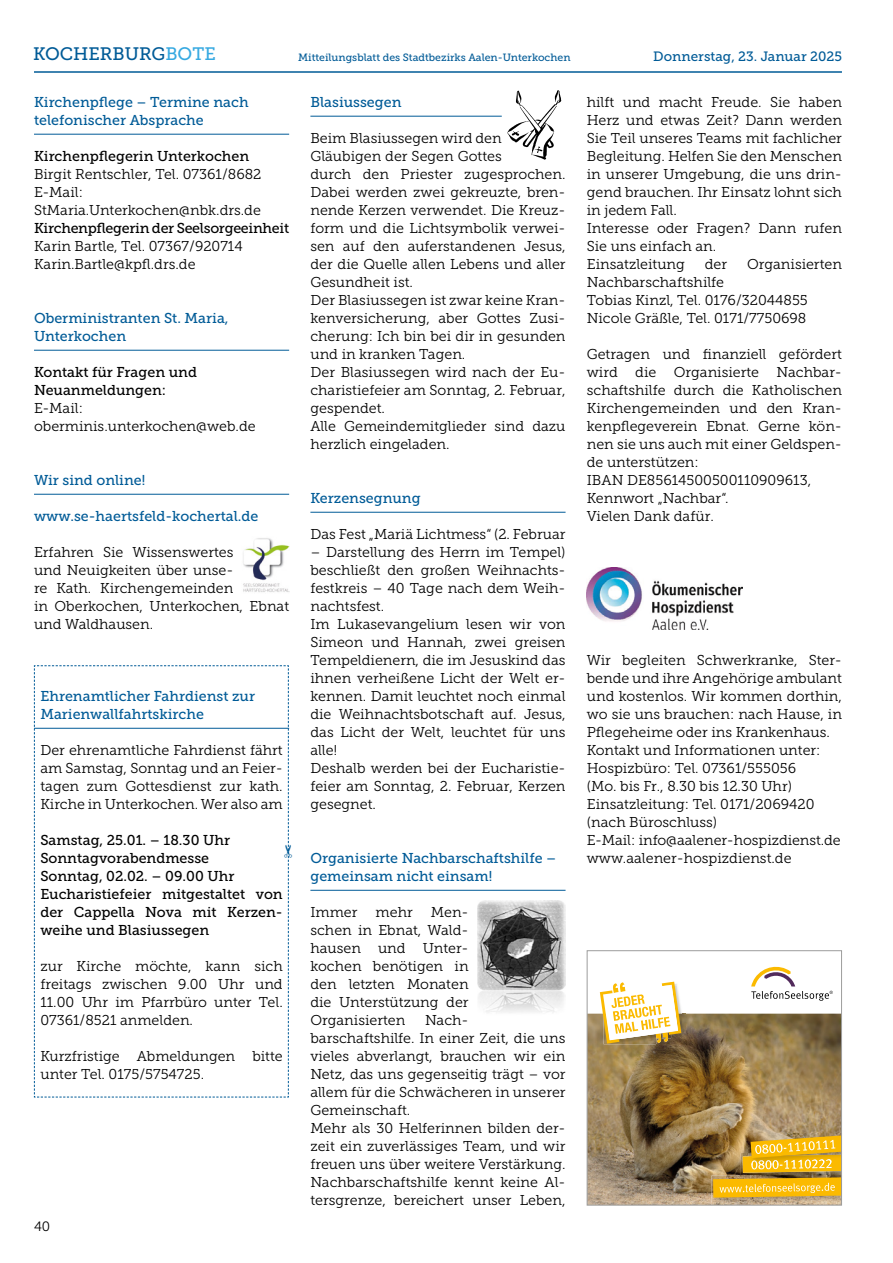
<style>
.page{position:relative;width:893px;height:1263px;background:#fff}
.page>*{position:absolute;margin:0;border:0;box-sizing:border-box;transform-origin:0 0}
.t1{font:18px "Museo Slab 500";color:#005b97}
.t2{font:14.25px/18px "Museo Slab 300";color:#000}
.t3{font:14.25px/18px "Museo Slab 500";color:#005b97}
.t4{font:14.25px/18px "Museo Slab 500";color:#000}
.t5{font:14.25px "Museo Slab 500";letter-spacing:-.02em;color:#000}
.t6{font:13.5px "Museo Slab 500";color:#005b97}
.t7{font:13.5px "Museo Slab 300";color:#000}
.t8{font:10.5px "Museo Slab 500";color:#005b97}
.s1{color:#36a9e1}
</style>
<div class="page">
<hr style="left:34px;top:71px;width:808px;height:2px;background:#005b97">
<hr style="left:34px;top:134px;width:255px;height:1px;background:#005b97">
<hr style="left:34px;top:350px;width:255px;height:1px;background:#005b97">
<hr style="left:34px;top:494px;width:255px;height:1px;background:#005b97">
<hr style="left:310px;top:116px;width:192px;height:1px;background:#005b97">
<hr style="left:310px;top:512px;width:256px;height:1px;background:#005b97">
<hr style="left:310px;top:890px;width:256px;height:1px;background:#005b97">
<img style="left:507px;top:90px;width:55px;height:70px">
<img style="left:243px;top:538px;width:46px;height:54px">
<img style="left:477px;top:900px;width:89px;height:113px">
<img style="left:587px;top:567px;width:155px;height:62px">
<img style="left:589px;top:1014px;width:251px;height:189px">
<img style="left:656px;top:1044px;width:16px;height:3px">
<img style="left:682px;top:1014px;width:3px;height:24px">
<svg style="left:600px;top:982px;width:82px;height:62px"></svg>
<img style="left:749px;top:1133px;width:91px;height:2px">
<img style="left:711px;top:1176px;width:78px;height:27px">
<img style="left:789px;top:1197px;width:51px;height:6px">
<img style="left:713px;top:1135px;width:127px;height:62px">
<svg style="left:751px;top:966px;width:82px;height:35px"></svg>
<div style="left:587px;top:950px;width:255px;height:255px;border:1px solid #9d9d9c"></div>
<svg style="left:34px;top:665px;width:256px;height:433px"></svg>
<p class="t1" style="left:33px;top:44px;width:184px">KOCHERBURG<span class="s1">BOTE</span></p>
<p class="t8" style="left:298px;top:51px;width:274px">Mitteilungsblatt des Stadtbezirks Aalen-Unterkochen</p>
<p class="t6" style="left:653px;top:49px;width:190px">Donnerstag, 23. Januar 2025</p>
<p class="t3" style="left:34px;top:93px;width:216px">Kirchenpflege – Termine nach telefonischer Absprache</p>
<p class="t4" style="left:34px;top:147px;width:217px">Kirchenpflegerin Unterkochen</p>
<p class="t2" style="left:34px;top:165px;width:229px">Birgit Rentschler, Tel. 07361/8682<br>E-Mail:<br>StMaria.Unterkochen@nbk.drs.de</p>
<p class="t5" style="left:34px;top:220px;width:257px">Kirchenpflegerin der Seelsorgeeinheit</p>
<p class="t2" style="left:34px;top:237px;width:210px">Karin Bartle, Tel. 07367/920714<br>Karin.Bartle@kpfl.drs.de</p>
<p class="t3" style="left:34px;top:309px;width:196px">Oberministranten St. Maria,<br>Unterkochen</p>
<p class="t4" style="left:34px;top:363px;width:165px">Kontakt für Fragen und<br>Neuanmeldungen:</p>
<p class="t2" style="left:34px;top:399px;width:223px">E-Mail: oberminis.unterkochen@web.de</p>
<p class="t3" style="left:34px;top:471px;width:113px">Wir sind online!</p>
<p class="t3" style="left:34px;top:507px;width:226px">www.se-haertsfeld-kochertal.de</p>
<p class="t2" style="left:34px;top:543px;width:257px">Erfahren Sie Wissenswertes<br>und Neuigkeiten über unse-<br>re Kath. Kirchengemeinden<br>in Oberkochen, Unterkochen, Ebnat und Waldhausen.</p>
<p class="t3" style="left:40px;top:687px;width:216px">Ehrenamtlicher Fahrdienst zur<br>Marienwallfahrtskirche</p>
<p class="t2" style="left:40px;top:741px;width:244px;text-align:justify">Der ehrenamtliche Fahrdienst fährt am Samstag, Sonntag und an Feier&shy;tagen zum Gottesdienst zur kath.<br>Kirche in Unterkochen. Wer also am</p>
<p class="t4" style="left:40px;top:831px;width:244px">Samstag, 25.01. – 18.30 Uhr<br>Sonntagvorabendmesse<br>Sonntag, 02.02. – 09.00 Uhr<br>Eucharistiefeier mitgestaltet von der Cappella Nova mit Kerzen&shy;weihe und Blasiussegen</p>
<p class="t2" style="left:40px;top:957px;width:244px;text-align:justify">zur Kirche möchte, kann sich freitags zwischen 9.00 Uhr und 11.00 Uhr im Pfarrbüro unter Tel.<br>07361/8521 anmelden.</p>
<p class="t2" style="left:40px;top:1047px;width:244px">Kurzfristige Abmeldungen bitte unter Tel. 0175/5754725.</p>
<p class="t7" style="left:34px;top:1218px;width:18px">40</p>
<p class="t3" style="left:310px;top:93px;width:93px">Blasiussegen</p>
<p class="t2" style="left:310px;top:129px;width:257px">Beim Blasiussegen wird den<br>Gläubigen der Segen Gottes<br>durch den Priester zugesprochen.<br>Dabei werden zwei gekreuzte, bren&shy;nende Kerzen verwendet. Die Kreuz&shy;form und die Lichtsymbolik verwei&shy;sen auf den auferstandenen Jesus, der die Quelle allen Lebens und aller<br>Gesundheit ist.<br>Der Blasiussegen ist zwar keine Kran&shy;kenversicherung, aber Gottes Zusi&shy;cherung: Ich bin bei dir in gesunden und in kranken Tagen.<br>Der Blasiussegen wird nach der Eu&shy;charistiefeier am Sonntag, 2. Februar, gespendet.<br>Alle Gemeindemitglieder sind dazu herzlich eingeladen.</p>
<p class="t3" style="left:310px;top:489px;width:112px">Kerzensegnung</p>
<p class="t2" style="left:310px;top:525px;width:257px">Das Fest „Mariä Lichtmess“ (2. Februar</p>
<p class="t2" style="left:310px;top:543px;width:257px">– Darstellung des Herrn im Tempel) beschließt den großen Weihnachts&shy;festkreis – 40 Tage nach dem Weih&shy;nachtsfest.<br>Im Lukasevangelium lesen wir von<br>Simeon und Hannah, zwei greisen<br>Tempeldienern, die im Jesuskind das ihnen verheißene Licht der Welt er&shy;kennen. Damit leuchtet noch einmal die Weihnachtsbotschaft auf. Jesus, das Licht der Welt, leuchtet für uns alle!<br>Deshalb werden bei der Eucharistie&shy;feier am Sonntag, 2. Februar, Kerzen gesegnet.</p>
<p class="t3" style="left:310px;top:849px;width:247px">Organisierte Nachbarschaftshilfe – gemeinsam nicht einsam!</p>
<p class="t2" style="left:310px;top:903px;width:49px">Immer</p>
<p class="t2" style="left:376px;top:903px;width:39px">mehr</p>
<p class="t2" style="left:310px;top:903px;width:160px;text-align:justify;text-indent:120px">Men&shy;schen in Ebnat, Wald&shy;hausen und Unter&shy;kochen benötigen in den letzten Monaten die Unterstützung der Organisierten</p>
<p class="t2" style="left:310px;top:1011px;width:257px;text-indent:115px">Nach&shy;barschaftshilfe. In einer Zeit, die uns vieles abverlangt, brauchen wir ein<br>Netz, das uns gegenseitig trägt – vor allem für die Schwächeren in unserer<br>Gemeinschaft.<br>Mehr als 30 Helferinnen bilden der&shy;zeit ein zuverlässiges Team, und wir freuen uns über weitere Verstärkung.<br>Nachbarschaftshilfe kennt keine Al&shy;tersgrenze, bereichert unser Leben,</p>
<p class="t2" style="left:587px;top:93px;width:257px">hilft und macht Freude. Sie haben<br>Herz und etwas Zeit? Dann werden<br>Sie Teil unseres Teams mit fachlicher<br>Begleitung. Helfen Sie den Menschen in unserer Umgebung, die uns drin&shy;gend brauchen. Ihr Einsatz lohnt sich in jedem Fall.<br>Interesse oder Fragen? Dann rufen<br>Sie uns einfach an.<br>Einsatzleitung</p>
<p class="t2" style="left:705px;top:255px;width:24px">der</p>
<p class="t2" style="left:747px;top:255px;width:96px">Organisierten</p>
<p class="t2" style="left:587px;top:273px;width:223px">Nachbarschaftshilfe<br>Tobias Kinzl, Tel. 0176/32044855<br>Nicole Gräßle, Tel. 0171/7750698</p>
<p class="t2" style="left:587px;top:345px;width:257px">Getragen und finanziell gefördert wird die Organisierte Nachbar&shy;schaftshilfe durch die Katholischen<br>Kirchengemeinden und den Kran&shy;kenpflegeverein Ebnat. Gerne kön&shy;nen sie uns auch mit einer Geldspen&shy;de unterstützen:<br>IBAN DE85614500500110909613,<br>Kennwort „Nachbar“.<br>Vielen Dank dafür.</p>
<p class="t2" style="left:587px;top:651px;width:257px">Wir begleiten Schwerkranke, Ster&shy;bende und ihre Angehörige ambulant und kostenlos. Wir kommen dorthin, wo sie uns brauchen: nach Hause, in Pflegeheime oder ins Krankenhaus.<br>Kontakt und Informationen unter:<br>Hospizbüro: Tel. 07361/555056<br>(Mo. bis Fr., 8.30 bis 12.30 Uhr)<br>Einsatzleitung: Tel. 0171/2069420 (nach Büroschluss)<br>E-Mail: info@aalener-hospizdienst.de</p>
<p class="t2" style="left:587px;top:849px;width:206px">www.aalener-hospizdienst.de</p>
</div>
